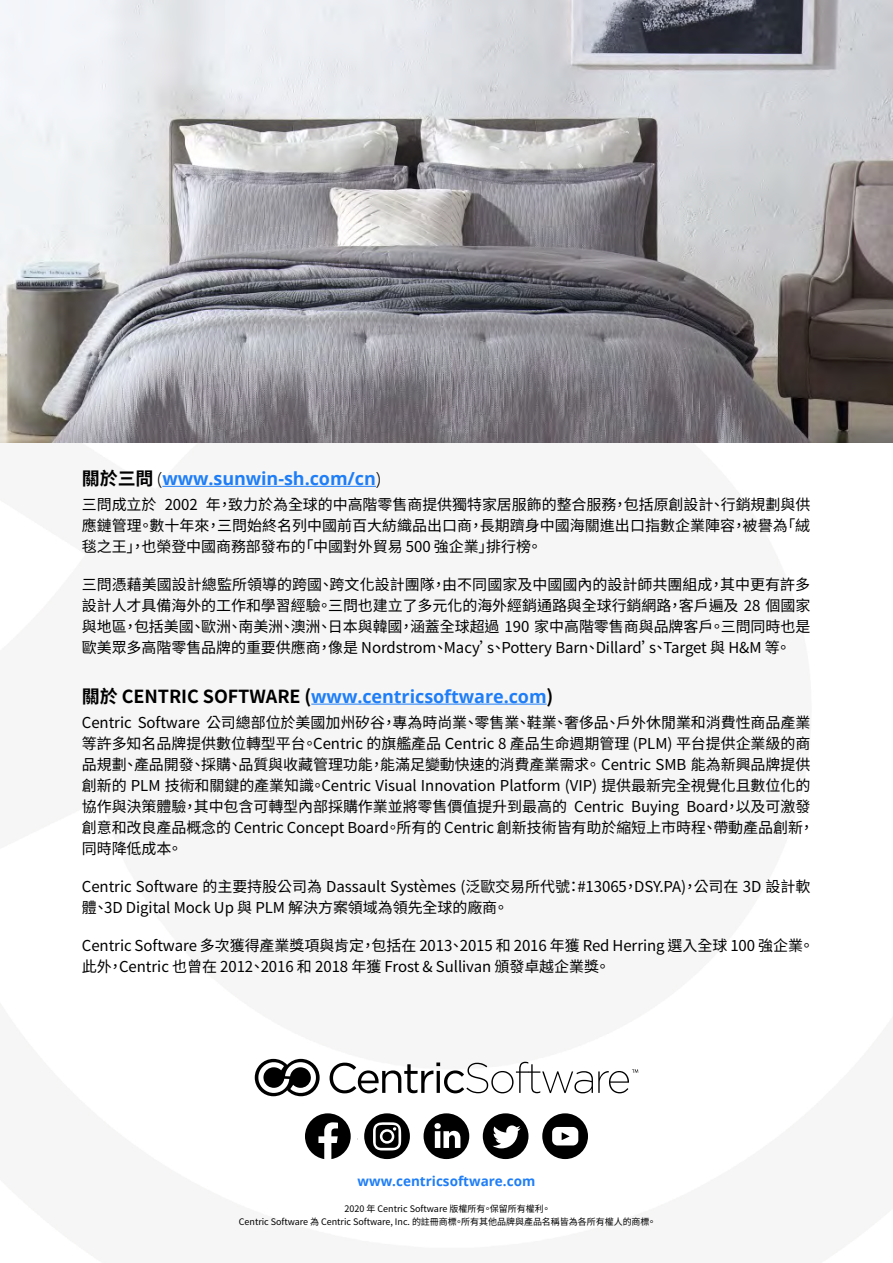
<style>
.page{position:relative;width:893px;height:1263px;background:#fff}
.page>*{position:absolute;margin:0;border:0;box-sizing:border-box;transform-origin:0 0}
.t1{font:700 18px "Open Sans";letter-spacing:-.005em;color:#1f7ef6}
.t2{font:15px/21px "Source Han Sans TW";letter-spacing:-.005em;color:#000}
.t3{font:700 13.5px "Open Sans";color:#1f7ef6}
.t4{font:9px/13.5px "Source Han Sans TW";letter-spacing:-.005em;color:#000;text-align:center}
.s1{font-family:"Source Han Sans TW";color:#000}
.s2{font-weight:300;color:#000}
</style>
<div class="page">
<hr style="left:162px;top:486px;width:214px;height:1px;background:#1f7ef6">
<hr style="left:311px;top:704px;width:236px;height:1px;background:#1f7ef6">
<img style="left:0;top:0;width:893px;height:443px">
<svg style="left:255px;top:1059px;width:65px;height:37px"></svg>
<svg style="left:330px;top:1062px;width:308px;height:31px"></svg>
<svg style="left:305px;top:1113px;width:46px;height:46px"></svg>
<svg style="left:364px;top:1113px;width:46px;height:46px"></svg>
<div style="left:382px;top:1132px;width:10px;height:9px;background:#000;border-radius:50%"></div>
<svg style="left:542px;top:1113px;width:46px;height:46px"></svg>
<svg style="left:424px;top:1113px;width:45px;height:46px"></svg>
<svg style="left:483px;top:1113px;width:45px;height:46px"></svg>
<p class="t1" style="left:82px;top:466px;width:300px"><span class="s1">關於三問</span> <span class="s2">(</span>www.sunwin-sh.com/cn<span class="s2">)</span></p>
<p class="t2" style="left:82px;top:494px;width:730px;text-align:justify">三問成立於 2002 年，致力於為全球的中高階零售商提供獨特家居服飾的整合服務，包括原創設計、行銷規劃與供應鏈管理。數十年來，三問始終名列中國前百大紡織品出口商，長期躋身中國海關進出口指數企業陣容，被譽為「絨毯之王」，也榮登中國商務部發布的「中國對外貿易 500 強企業」排行榜。</p>
<p class="t2" style="left:82px;top:575px;width:730px;text-align:justify">三問憑藉美國設計總監所領導的跨國、跨文化設計團隊，由不同國家及中國國內的設計師共團組成，其中更有許多設計人才具備海外的工作和學習經驗。三問也建立了多元化的海外經銷通路與全球行銷網路，客戶遍及 28 個國家與地區，包括美國、歐洲、南美洲、澳洲、日本與韓國，涵蓋全球超過 190 家中高階零售商與品牌客戶。三問同時也是歐美眾多高階零售品牌的重要供應商，像是 Nordstrom、Macy’s、Pottery Barn、Dillard’s、Target 與 H&amp;M 等。</p>
<p class="t1" style="left:82px;top:683px;width:473px"><span class="s1">關於 CENTRIC SOFTWARE (</span>www.centricsoftware.com<span class="s1">)</span></p>
<p class="t2" style="left:82px;top:712px;width:734px">Centric Software 公司總部位於美國加州矽谷，專為時尚業、零售業、鞋業、奢侈品、戶外休閒業和消費性商品產業等許多知名品牌提供數位轉型平台。Centric 的旗艦產品 Centric 8 產品生命週期管理 (PLM) 平台提供企業級的商品規劃、產品開發、採購、品質與收藏管理功能，能滿足變動快速的消費產業需求。 Centric SMB 能為新興品牌提供創新的 PLM 技術和關鍵的產業知識。Centric Visual Innovation Platform (VIP) 提供最新完全視覺化且數位化的協作與決策體驗，其中包含可轉型內部採購作業並將零售價值提升到最高的 Centric Buying Board，以及可激發創意和改良產品概念的 Centric Concept Board。所有的 Centric 創新技術皆有助於縮短上市時程、帶動產品創新，同時降低成本。</p>
<p class="t2" style="left:82px;top:876px;width:730px">Centric Software 的主要持股公司為 Dassault Systèmes (泛歐交易所代號：#13065，DSY.PA)，公司在 3D 設計軟體、3D Digital Mock Up 與 PLM 解決方案領域為領先全球的廠商。</p>
<p class="t2" style="left:82px;top:935px;width:734px">Centric Software 多次獲得產業獎項與肯定，包括在 2013、2015 和 2016 年獲 Red Herring 選入全球 100 強企業。此外，Centric 也曾在 2012、2016 和 2018 年獲 Frost &amp; Sullivan 頒發卓越企業獎。</p>
<p class="t3" style="left:358px;top:1171px;width:179px">www.centricsoftware.com</p>
<p class="t4" style="left:239px;top:1202px;width:419px">2020 年 Centric Software 版權所有。保留所有權利。<br>Centric Software 為 Centric Software, Inc. 的註冊商標。所有其他品牌與產品名稱皆為各所有權人的商標。</p>
</div>
